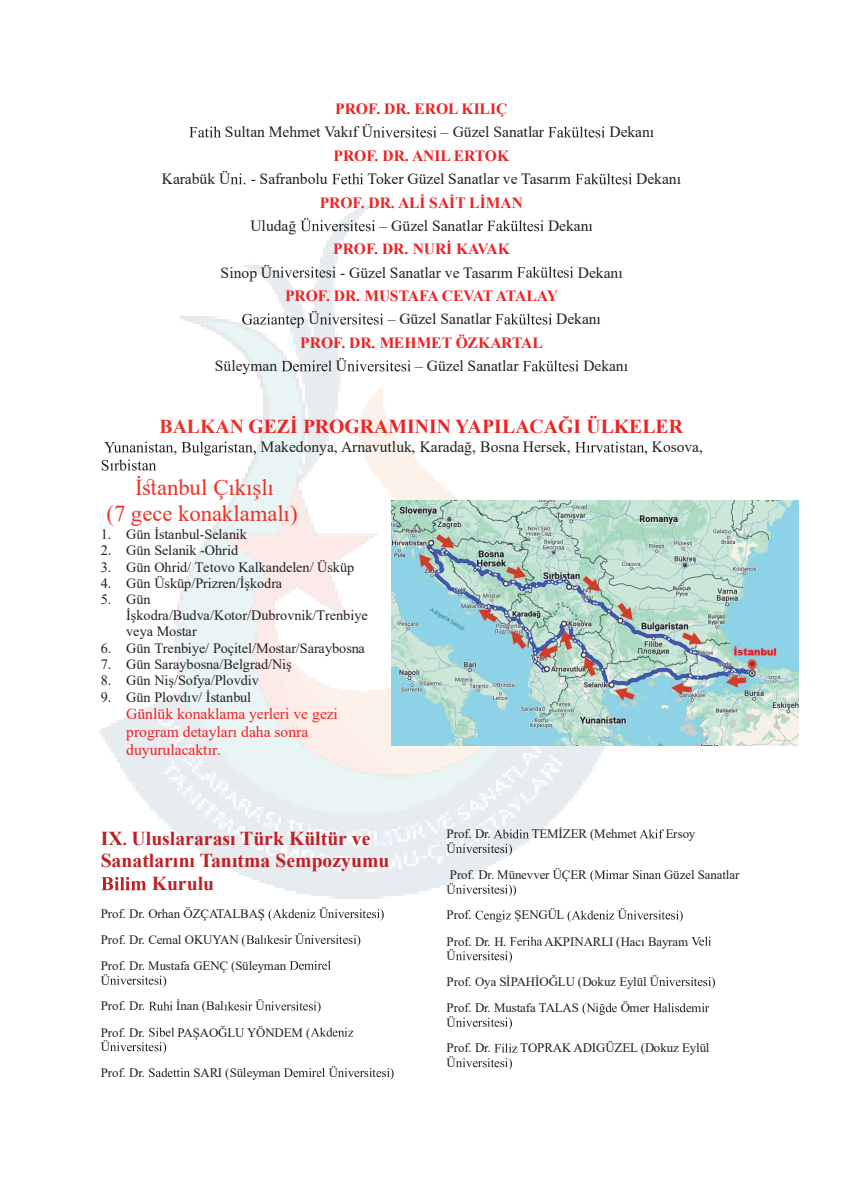
<style>
.page{position:relative;width:842px;height:1191px;background:#fff}
.page>*{position:absolute;margin:0;border:0;box-sizing:border-box;transform-origin:0 0}
.t1{font:22.7px/26.1px "Times New Roman";letter-spacing:-.005em;color:#eb3225;text-align:center}
.t2{font:700 19.7px "Times New Roman";color:#c02025}
.t3{font:700 19.7px "Times New Roman";color:#ee2123}
.t4{font:15.6px "Times New Roman";color:#231f20}
.t5{font:700 15.6px "Times New Roman";letter-spacing:-.005em;color:#ee2123}
.t6{font:15.6px/17.8px "Times New Roman";color:#ee2123}
.t7{font:14.3px "Times New Roman";color:#231f20}
.t8{font:14.2px/16.1px "Times New Roman";color:#231f20}
.t9{font:12.9px/25.8px "Times New Roman";letter-spacing:-.005em;color:#231f20}
.s1{color:#eb3225}
.s2{color:#af2623}
.s3{font-size:17px;color:#af2623}
</style>
<div class="page">
<img style="left:100px;top:206px;width:524px;height:692px">
<svg style="left:189px;top:126px;width:32px;height:11px"></svg>
<svg style="left:373px;top:126px;width:63px;height:12px"></svg>
<svg style="left:548px;top:126px;width:57px;height:12px"></svg>
<svg style="left:230px;top:173px;width:15px;height:11px"></svg>
<svg style="left:332px;top:173px;width:31px;height:11px"></svg>
<svg style="left:575px;top:173px;width:57px;height:11px"></svg>
<svg style="left:300px;top:218px;width:75px;height:13px"></svg>
<svg style="left:487px;top:220px;width:57px;height:11px"></svg>
<svg style="left:272px;top:267px;width:64px;height:11px"></svg>
<svg style="left:517px;top:267px;width:56px;height:11px"></svg>
<svg style="left:242px;top:313px;width:62px;height:15px"></svg>
<svg style="left:320px;top:313px;width:63px;height:12px"></svg>
<svg style="left:495px;top:313px;width:57px;height:12px"></svg>
<svg style="left:282px;top:360px;width:50px;height:11px"></svg>
<svg style="left:347px;top:360px;width:64px;height:11px"></svg>
<svg style="left:523px;top:360px;width:56px;height:11px"></svg>
<svg style="left:575px;top:441px;width:72px;height:14px"></svg>
<svg style="left:102px;top:441px;width:154px;height:29px"></svg>
<svg style="left:101px;top:877px;width:45px;height:13px"></svg>
<svg style="left:269px;top:909px;width:46px;height:11px"></svg>
<svg style="left:328px;top:909px;width:56px;height:11px"></svg>
<svg style="left:246px;top:935px;width:46px;height:9px"></svg>
<svg style="left:304px;top:935px;width:56px;height:11px"></svg>
<svg style="left:290px;top:960px;width:40px;height:9px"></svg>
<svg style="left:110px;top:975px;width:56px;height:12px"></svg>
<svg style="left:149px;top:1001px;width:23px;height:9px"></svg>
<svg style="left:224px;top:1001px;width:28px;height:9px"></svg>
<svg style="left:265px;top:1001px;width:56px;height:12px"></svg>
<svg style="left:149px;top:1027px;width:25px;height:9px"></svg>
<svg style="left:311px;top:1027px;width:42px;height:9px"></svg>
<svg style="left:110px;top:1042px;width:56px;height:11px"></svg>
<svg style="left:149px;top:1068px;width:41px;height:9px"></svg>
<svg style="left:284px;top:1068px;width:41px;height:9px"></svg>
<svg style="left:338px;top:1068px;width:56px;height:11px"></svg>
<svg style="left:493px;top:829px;width:36px;height:9px"></svg>
<svg style="left:640px;top:829px;width:24px;height:9px"></svg>
<svg style="left:456px;top:844px;width:56px;height:11px"></svg>
<svg style="left:590px;top:870px;width:71px;height:11px"></svg>
<svg style="left:456px;top:884px;width:60px;height:12px"></svg>
<svg style="left:475px;top:910px;width:36px;height:12px"></svg>
<svg style="left:568px;top:910px;width:46px;height:12px"></svg>
<svg style="left:627px;top:910px;width:56px;height:12px"></svg>
<svg style="left:510px;top:936px;width:32px;height:9px"></svg>
<svg style="left:691px;top:936px;width:20px;height:9px"></svg>
<svg style="left:456px;top:951px;width:56px;height:12px"></svg>
<svg style="left:659px;top:977px;width:56px;height:11px"></svg>
<svg style="left:582px;top:1003px;width:35px;height:11px"></svg>
<svg style="left:653px;top:1003px;width:56px;height:9px"></svg>
<svg style="left:456px;top:1017px;width:56px;height:12px"></svg>
<svg style="left:494px;top:1043px;width:23px;height:9px"></svg>
<svg style="left:456px;top:1058px;width:56px;height:11px"></svg>
<img style="left:392px;top:501px;width:406px;height:245px">
<p class="t5" style="left:335px;top:97px;width:174px">PROF. DR. EROL KILIÇ</p>
<p class="t4" style="left:225px;top:121px;width:150px">Sultan Mehmet Vakıf Ü</p>
<p class="t4" style="left:441px;top:121px;width:105px">– Güzel Sanatlar</p>
<p class="t4" style="left:609px;top:121px;width:46px">Dekanı</p>
<p class="t5" style="left:334px;top:144px;width:177px">PROF. DR. ANIL ERTOK</p>
<p class="t4" style="left:162px;top:168px;width:70px">Karabük Ü</p>
<p class="t4" style="left:251px;top:168px;width:79px">- Safranbolu</p>
<p class="t4" style="left:367px;top:168px;width:205px">Toker Güzel Sanatlar ve Tasarım</p>
<p class="t4" style="left:636px;top:168px;width:46px">Dekanı</p>
<p class="t5" style="left:320px;top:191px;width:205px">PROF. DR. ALİ SAİT LİMAN</p>
<p class="t4" style="left:250px;top:215px;width:47px">Uludağ</p>
<p class="t4" style="left:379px;top:215px;width:105px">– Güzel Sanatlar</p>
<p class="t4" style="left:548px;top:215px;width:46px">Dekanı</p>
<p class="t5" style="left:333px;top:238px;width:178px">PROF. DR. NURİ KAVAK</p>
<p class="t4" style="left:221px;top:261px;width:53px">Sinop Ü</p>
<p class="t4" style="left:340px;top:261px;width:174px">- Güzel Sanatlar ve Tasarım</p>
<p class="t4" style="left:578px;top:261px;width:46px">Dekanı</p>
<p class="t5" style="left:285px;top:284px;width:274px">PROF. DR. MUSTAFA CEVAT ATALAY</p>
<p class="t4" style="left:308px;top:308px;width:13px">Ü</p>
<p class="t4" style="left:388px;top:308px;width:105px">– Güzel Sanatlar</p>
<p class="t4" style="left:556px;top:308px;width:46px">Dekanı</p>
<p class="t5" style="left:300px;top:331px;width:244px">PROF. DR. MEHMET ÖZKARTAL</p>
<p class="t4" style="left:215px;top:355px;width:64px">Süleyman</p>
<p class="t4" style="left:336px;top:355px;width:13px">Ü</p>
<p class="t4" style="left:415px;top:355px;width:105px">– Güzel Sanatlar</p>
<p class="t4" style="left:583px;top:355px;width:46px">Dekanı</p>
<h2 class="t3" style="left:159px;top:412px;width:525px"><span class="s1">BALKAN</span> GEZİ PROGRAMININ YAPILACAĞI ÜLKELER</h2>
<p class="t4" style="left:261px;top:436px;width:311px">Makedonya, Arnavutluk, Karadağ, Bosna Hersek,</p>
<p class="t4" style="left:652px;top:436px;width:53px">Kosova,</p>
<h1 class="t1" style="left:107px;top:473px;width:193px">İstanbul Çıkışlı<br>(7 gece konaklamalı)</h1>
<p class="t8" style="left:101px;top:525px;width:148px">1. Gün İstanbul-Selanik</p>
<p class="t7" style="left:101px;top:540px;width:139px">2. Gün Selanik -Ohrid</p>
<p class="t8" style="left:101px;top:558px;width:255px">3. Gün Ohrid/ Tetovo Kalkandelen/ Üsküp</p>
<p class="t8" style="left:101px;top:574px;width:183px">4. Gün Üsküp/Prizren/İşkodra</p>
<p class="t8" style="left:126px;top:591px;width:243px;text-indent:-25px">5. Gün<br>İşkodra/Budva/Kotor/Dubrovnik/Trenbiye veya Mostar</p>
<p class="t8" style="left:101px;top:639px;width:266px">6. Gün Trenbiye/ Poçitel/Mostar/Saraybosna</p>
<p class="t8" style="left:101px;top:655px;width:193px">7. Gün Saraybosna/Belgrad/Niş</p>
<p class="t7" style="left:101px;top:670px;width:160px">8. Gün Niş/Sofya/Plovdiv</p>
<p class="t8" style="left:101px;top:688px;width:152px">9. Gün Plovdıv/ İstanbul</p>
<p class="t6" style="left:126px;top:704px;width:213px">Günlük konaklama yerleri ve gezi program detayları daha sonra duyurulacaktır.</p>
<h2 class="t2" style="left:101px;top:824px;width:271px"><span class="s2">IX</span><span class="s3">.</span> Uluslararası Türk Kültür ve</h2>
<h2 class="t2" style="left:101px;top:846px;width:290px">Sanatlarını Tanıtma Sempozyumu</h2>
<h2 class="t2" style="left:152px;top:869px;width:64px">Kurulu</h2>
<p class="t9" style="left:101px;top:900px;width:166px">Prof. Dr. Orhan ÖZÇATALBAŞ</p>
<p class="t9" style="left:319px;top:900px;width:11px">Ü</p>
<p class="t9" style="left:101px;top:926px;width:147px">Prof. Dr. Cemal OKUYAN (</p>
<p class="t9" style="left:295px;top:926px;width:11px">Ü</p>
<p class="t9" style="left:101px;top:957px;width:187px;line-height:14.9px">Prof. Dr. Mustafa GENÇ (Süleyman<br>Ü</p>
<p class="t9" style="left:101px;top:992px;width:46px">Prof. Dr.</p>
<p class="t9" style="left:176px;top:992px;width:49px">İnan (Bal</p>
<p class="t9" style="left:255px;top:992px;width:11px">Ü</p>
<p class="t9" style="left:101px;top:1018px;width:46px">Prof. Dr.</p>
<p class="t9" style="left:177px;top:1018px;width:134px">PAŞAOĞLU YÖNDEM (</p>
<p class="t9" style="left:101px;top:1033px;width:46px">Ü<br>Prof. Dr.</p>
<p class="t9" style="left:193px;top:1059px;width:89px">SARI (Süleyman</p>
<p class="t9" style="left:329px;top:1059px;width:11px">Ü</p>
<p class="t9" style="left:447px;top:820px;width:46px">Prof. Dr.</p>
<p class="t9" style="left:532px;top:820px;width:107px">TEMİZER (Mehmet</p>
<p class="t9" style="left:666px;top:820px;width:31px">Ersoy</p>
<p class="t9" style="left:447px;top:835px;width:142px;line-height:26.1px">Ü<br>Prof. Dr. Münevver ÜÇER</p>
<p class="t9" style="left:664px;top:861px;width:77px">Güzel Sanatlar</p>
<p class="t9" style="left:447px;top:876px;width:27px">Ü<br>Prof.</p>
<p class="t9" style="left:514px;top:901px;width:51px">ŞENGÜL</p>
<p class="t9" style="left:618px;top:901px;width:11px">Ü</p>
<p class="t9" style="left:447px;top:928px;width:61px">Prof. Dr. H.</p>
<p class="t9" style="left:545px;top:928px;width:145px">AKPINARLI (Hacı Bayram</p>
<p class="t9" style="left:447px;top:942px;width:214px">Ü<br>Prof. Oya SİPAHİOĞLU (Dokuz Eylül Ü<br>Prof. Dr. Mustafa TALAS</p>
<p class="t9" style="left:621px;top:994px;width:30px">Ömer</p>
<p class="t9" style="left:447px;top:1009px;width:46px">Ü<br>Prof. Dr.</p>
<p class="t9" style="left:447px;top:1049px;width:11px">Ü</p>
<p class="t9" style="left:520px;top:1034px;width:191px">TOPRAK ADIGÜZEL (Dokuz Eylül</p>
</div>
